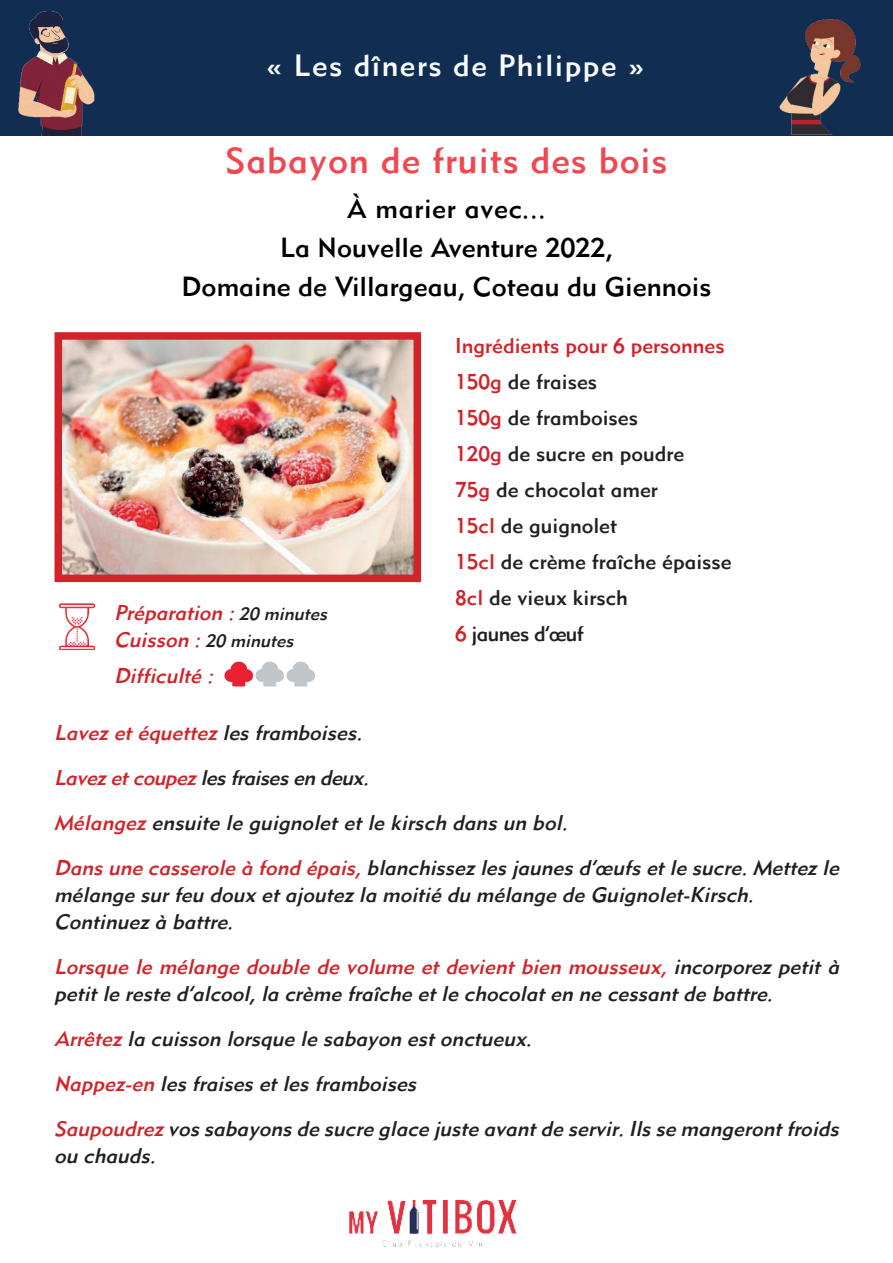
<style>
.page{position:relative;width:893px;height:1263px;background:#fff}
.page>*{position:absolute;margin:0;border:0;box-sizing:border-box;transform-origin:0 0}
.t1{font:36px "Metro Medium LT Two";letter-spacing:.025em;color:#ef4850}
.t2{font:30px "Metro Medium LT Two";letter-spacing:.05em;color:#f9fcfe}
.t3{font:27px/39px "Metro Medium LT Two";color:#000001;text-align:center}
.t4{font:italic 21px/45px "Metro Medium LT Two";color:#231f20}
.t5{font:21px/36px "Metro Medium LT Two";color:#231f20}
.t6{font:italic 21px "Metro Medium LT Two";color:#d1232a}
.t7{font:italic 18px "Metro Medium LT Two";color:#231f20}
.s1{font-size:18px;color:#231f20}
.s2{font-size:21px;color:#d1232a}
.s3{color:#d1232a}
</style>
<div class="page">
<div style="left:0;top:0;width:893px;height:135px;background:#112e52"></div>
<img style="left:18px;top:11px;width:77px;height:124px">
<img style="left:779px;top:19px;width:82px;height:116px">
<img style="left:349px;top:1200px;width:168px;height:47px">
<img style="left:64px;top:341px;width:348px;height:232px">
<div style="left:55px;top:332px;width:366px;height:250px;border:8px solid #d1232a"></div>
<img style="left:59px;top:603px;width:37px;height:47px">
<img style="left:224px;top:661px;width:91px;height:26px">
<h2 class="t2" style="left:266px;top:47px;width:380px">« Les dîners de Philippe »</h2>
<h1 class="t1" style="left:225px;top:138px;width:443px">Sabayon de fruits des bois</h1>
<p class="t3" style="left:182px;top:189px;width:531px">À marier avec...<br>La Nouvelle Aventure 2022,<br>Domaine de Villargeau, Coteau du Giennois</p>
<p class="t6" style="left:114px;top:600px;width:219px">Préparation :<span class="s1">20 minutes</span></p>
<p class="t7" style="left:114px;top:630px;width:185px"><span class="s2">Cuisson :</span>20 minutes</p>
<p class="t6" style="left:114px;top:663px;width:106px">Difficulté :</p>
<p class="t5" style="left:455px;top:328px;width:278px"><span class="s3">Ingrédients pour 6 personnes<br>150g</span> de fraises<br><span class="s3">150g</span> de framboises<br><span class="s3">120g</span> de sucre en poudre<br><span class="s3">75g</span> de chocolat amer<br><span class="s3">15cl</span> de guignolet<br><span class="s3">15cl</span> de crème fraîche épaisse<br><span class="s3">8cl</span> de vieux kirsch<br><span class="s3">6</span> jaunes d’œuf</p>
<p class="t4" style="left:54px;top:710px;width:792px"><span class="s3">Lavezetéquettez</span>lesframboises.<br><span class="s3">Lavezetcoupez</span>lesfraisesen deux.<br><span class="s3">Mélangez</span>ensuite le guignoletetle kirsch dansun bol.<br><span class="s3">Dansune casserole à fond épais,</span>blanchissezlesjaunesd’œufsetle sucre.Mettezle</p>
<p class="t4" style="left:54px;top:881px;width:706px;line-height:27px">mélange surfeu doux etajoutezla moitié du mélange de Guignolet-Kirsch.<br>Continuezà battre.</p>
<p class="t4" style="left:54px;top:953px;width:792px;line-height:27px"><span class="s3">Lorsque le mélange double de volume et devient bien mousseux,</span> incorporez petit à petitle reste d’alcool,la crème fraîche etle chocolaten ne cessantde battre.</p>
<p class="t4" style="left:54px;top:1016px;width:792px"><span class="s3">Arrêtez</span>la cuisson lorsque le sabayon estonctueux.<br><span class="s3">Nappez-en</span> lesfraisesetlesframboises<br><span class="s3">Saupoudrez</span>vossabayonsde sucre glace juste avantde servir.Ilsse mangerontfroids</p>
<p class="t4" style="left:54px;top:1133px;width:108px">ou chauds.</p>
</div>
